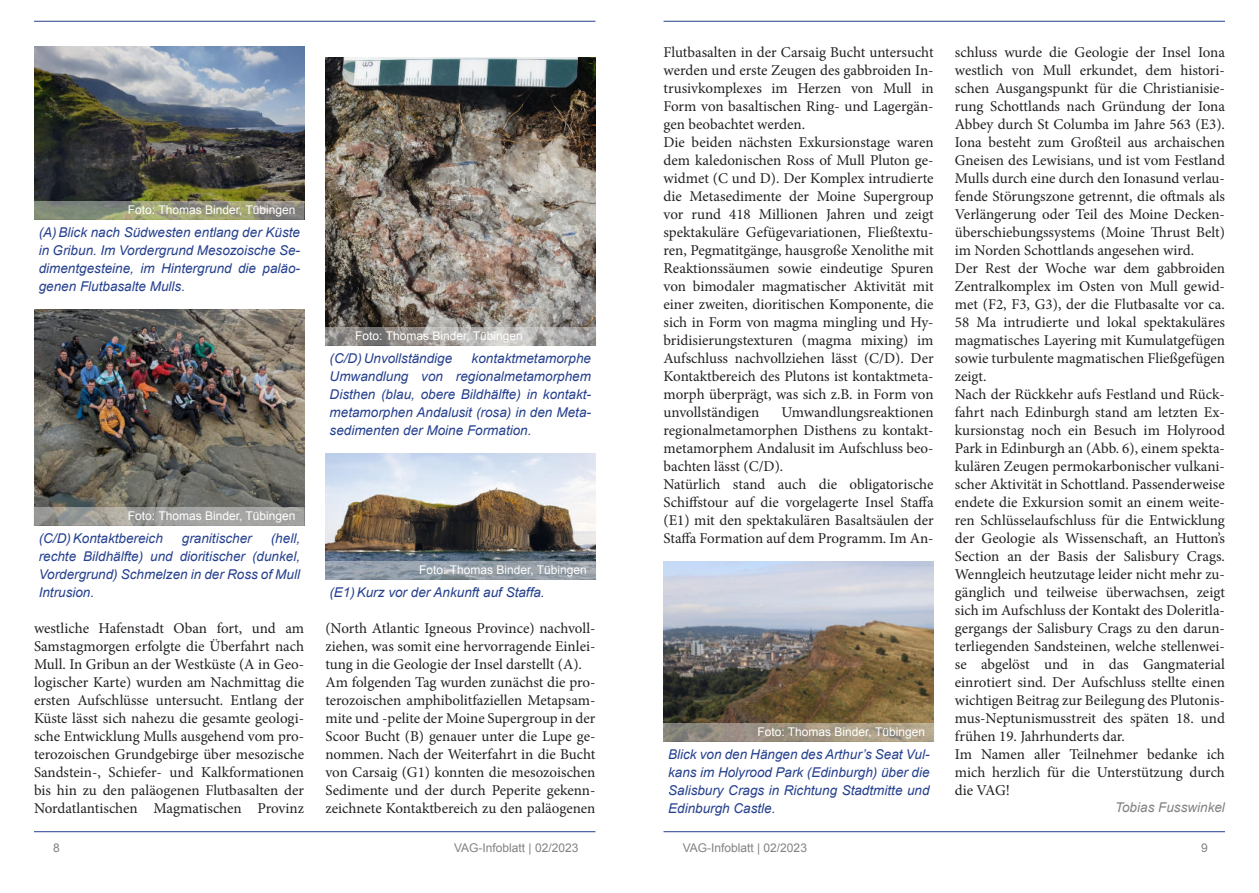
<style>
.page{position:relative;width:1259px;height:893px;background:#fff}
.page>*{position:absolute;margin:0;border:0;box-sizing:border-box;transform-origin:0 0}
.t1{font:15px/18px "Minion Pro";color:#231f20}
.t2{font:italic 13.5px/18px "Arial";color:#25408e;text-align:justify}
.t3{font:italic 13.5px "Arial";color:#808285}
.t4{font:12px "Arial";color:#fff}
.t5{font:12px "Arial";color:#808285}
</style>
<div class="page">
<hr style="left:34px;top:831px;width:561px;height:1px;background:#25408e">
<hr style="left:34px;top:21px;width:561px;height:1px;background:#25408e">
<hr style="left:663px;top:21px;width:562px;height:1px;background:#25408e">
<hr style="left:663px;top:831px;width:562px;height:1px;background:#25408e">
<img style="left:34px;top:46px;width:270px;height:155px">
<img style="left:325px;top:57px;width:270px;height:270px">
<img style="left:34px;top:309px;width:270px;height:198px">
<img style="left:663px;top:561px;width:270px;height:162px">
<img style="left:325px;top:453px;width:270px;height:108px">
<img style="left:325px;top:327px;width:271px;height:18px">
<img style="left:34px;top:507px;width:271px;height:18px">
<img style="left:325px;top:561px;width:271px;height:18px">
<img style="left:34px;top:201px;width:271px;height:18px">
<img style="left:663px;top:723px;width:271px;height:18px">
<p class="t4" style="left:128px;top:206px;width:169px">Foto: Thomas Binder, Tübingen</p>
<p class="t2" style="left:39px;top:225px;width:263px">(A)Blick nach Südwesten entlang der Küste in Gribun. Im Vordergrund Mesozoische Se&shy;dimentgesteine, im Hintergrund die paläo&shy;genen Flutbasalte Mulls.</p>
<p class="t4" style="left:355px;top:331px;width:169px">Foto: Thomas Binder, Tübingen</p>
<p class="t2" style="left:330px;top:351px;width:124px">(C/D)Unvollständige</p>
<p class="t2" style="left:330px;top:351px;width:263px;text-indent:142px">kontaktmetamorphe Umwandlung von regionalmetamorphem Disthen (blau, obere Bildhälfte) in kontakt&shy;metamorphen Andalusit (rosa) in den Meta&shy;sedimenten der Moine Formation.</p>
<p class="t4" style="left:128px;top:512px;width:169px">Foto: Thomas Binder, Tübingen</p>
<p class="t2" style="left:39px;top:531px;width:263px;text-indent:232px">(hell, rechte Bildhälfte) und dioritischer (dunkel, Vordergrund) Schmelzen in der Ross of Mull Intrusion.</p>
<p class="t2" style="left:39px;top:531px;width:126px">(C/D)Kontaktbereich</p>
<p class="t2" style="left:182px;top:531px;width:71px">granitischer</p>
<p class="t4" style="left:419px;top:566px;width:169px">Foto: Thomas Binder, Tübingen</p>
<p class="t2" style="left:329px;top:585px;width:217px">(E1)Kurz vor der Ankunft auf Staffa.</p>
<p class="t1" style="left:34px;top:621px;width:272px;text-align:justify">westliche Hafenstadt Oban fort, und am Samstagmorgen erfolgte die Überfahrt nach Mull. In Gribun an der Westküste (A in Geo&shy;logischer Karte) wurden am Nachmittag die ersten Aufschlüsse untersucht. Entlang der Küste lässt sich nahezu die gesamte geologi&shy;sche Entwicklung Mulls ausgehend vom pro&shy;terozoischen Grundgebirge über mesozische Sandstein-, Schiefer- und Kalkformationen bis hin zu den paläogenen Flutbasalten der Nordatlantischen Magmatischen Provinz</p>
<p class="t1" style="left:325px;top:621px;width:272px">(North Atlantic Igneous Province) nachvoll&shy;ziehen, was somit eine hervorragende Einlei&shy;tung in die Geologie der Insel darstellt (A).<br>Am folgenden Tag wurden zunächst die pro&shy;terozoischen amphibolitfaziellen Metapsam&shy;mite und -pelite der Moine Supergroup in der Scoor Bucht (B) genauer unter die Lupe ge&shy;nommen. Nach der Weiterfahrt in die Bucht von Carsaig (G1) konnten die mesozoischen Sedimente und der durch Peperite gekenn&shy;zeichnete Kontaktbereich zu den paläogenen</p>
<p class="t1" style="left:663px;top:45px;width:272px">Flutbasalten in der Carsaig Bucht untersucht werden und erste Zeugen des gabbroiden In&shy;trusivkomplexes im Herzen von Mull in Form von basaltischen Ring- und Lagergän&shy;gen beobachtet werden.<br>Die beiden nächsten Exkursionstage waren dem kaledonischen Ross of Mull Pluton ge&shy;widmet (C und D). Der Komplex intrudierte die Metasedimente der Moine Supergroup vor rund 418 Millionen Jahren und zeigt spektakuläre Gefügevariationen, Fließtextu&shy;ren, Pegmatitgänge, hausgroße Xenolithe mit Reaktionssäumen sowie eindeutige Spuren von bimodaler magmatischer Aktivität mit einer zweiten, dioritischen Komponente, die sich in Form von magma mingling und Hy&shy;bridisierungstexturen (magma mixing) im Aufschluss nachvollziehen lässt (C/D). Der Kontaktbereich des Plutons ist kontaktmeta&shy;morph überprägt, was sich z.B. in Form von unvollständigen</p>
<p class="t1" style="left:663px;top:405px;width:272px;text-indent:118px">Umwandlungsreaktionen regionalmetamorphen Disthens zu kontakt&shy;metamorphem Andalusit im Aufschluss beo&shy;bachten lässt (C/D).<br>Natürlich stand auch die obligatorische Schiffstour auf die vorgelagerte Insel Staffa (E1) mit den spektakulären Basaltsäulen der Staffa Formation auf dem Programm. Im An-</p>
<p class="t4" style="left:757px;top:728px;width:169px">Foto: Thomas Binder, Tübingen</p>
<p class="t2" style="left:668px;top:747px;width:263px">Blick von den Hängen des Arthur’s Seat Vul&shy;kans im Holyrood Park (Edinburgh) über die Salisbury Crags in Richtung Stadtmitte und Edinburgh Castle.</p>
<p class="t1" style="left:955px;top:45px;width:272px">schluss wurde die Geologie der Insel Iona westlich von Mull erkundet, dem histori&shy;schen Ausgangspunkt für die Christianisie&shy;rung Schottlands nach Gründung der Iona Abbey durch St Columba im Jahre 563 (E3).<br>Iona besteht zum Großteil aus archaischen Gneisen des Lewisians, und ist vom Festland Mulls durch eine durch den Ionasund verlau&shy;fende Störungszone getrennt, die oftmals als Verlängerung oder Teil des Moine Decken&shy;überschiebungssystems (Moine Thrust Belt) im Norden Schottlands angesehen wird.<br>Der Rest der Woche war dem gabbroiden Zentralkomplex im Osten von Mull gewid&shy;met (F2, F3, G3), der die Flutbasalte vor ca.<br>58 Ma intrudierte und lokal spektakuläres magmatisches Layering mit Kumulatgefügen sowie turbulente magmatischen Fließgefügen zeigt.<br>Nach der Rückkehr aufs Festland und Rück&shy;fahrt nach Edinburgh stand am letzten Ex&shy;kursionstag noch ein Besuch im Holyrood Park in Edinburgh an (Abb. 6), einem spekta&shy;kulären Zeugen permokarbonischer vulkani&shy;scher Aktivität in Schottland. Passenderweise endete die Exkursion somit an einem weite&shy;ren Schlüsselaufschluss für die Entwicklung der Geologie als Wissenschaft, an Hutton’s Section an der Basis der Salisbury Crags.<br>Wenngleich heutzutage leider nicht mehr zu&shy;gänglich und teilweise überwachsen, zeigt sich im Aufschluss der Kontakt des Doleritla&shy;gergangs der Salisbury Crags zu den darun&shy;terliegenden Sandsteinen, welche stellenwei&shy;se abgelöst und in das Gangmaterial einrotiert sind. Der Aufschluss stellte einen wichtigen Beitrag zur Beilegung des Plutonis&shy;mus-Neptunismusstreit des späten 18. und frühen 19. Jahrhunderts dar.<br>Im Namen aller Teilnehmer bedanke ich mich herzlich für die Unterstützung durch die VAG!</p>
<p class="t3" style="left:1115px;top:802px;width:111px">Tobias Fusswinkel</p>
<p class="t5" style="left:53px;top:843px;width:8px">8</p>
<p class="t5" style="left:454px;top:843px;width:126px">VAG-Infoblatt | 02/2023</p>
<p class="t5" style="left:682px;top:843px;width:126px">VAG-Infoblatt | 02/2023</p>
<p class="t5" style="left:1201px;top:843px;width:8px">9</p>
</div>
